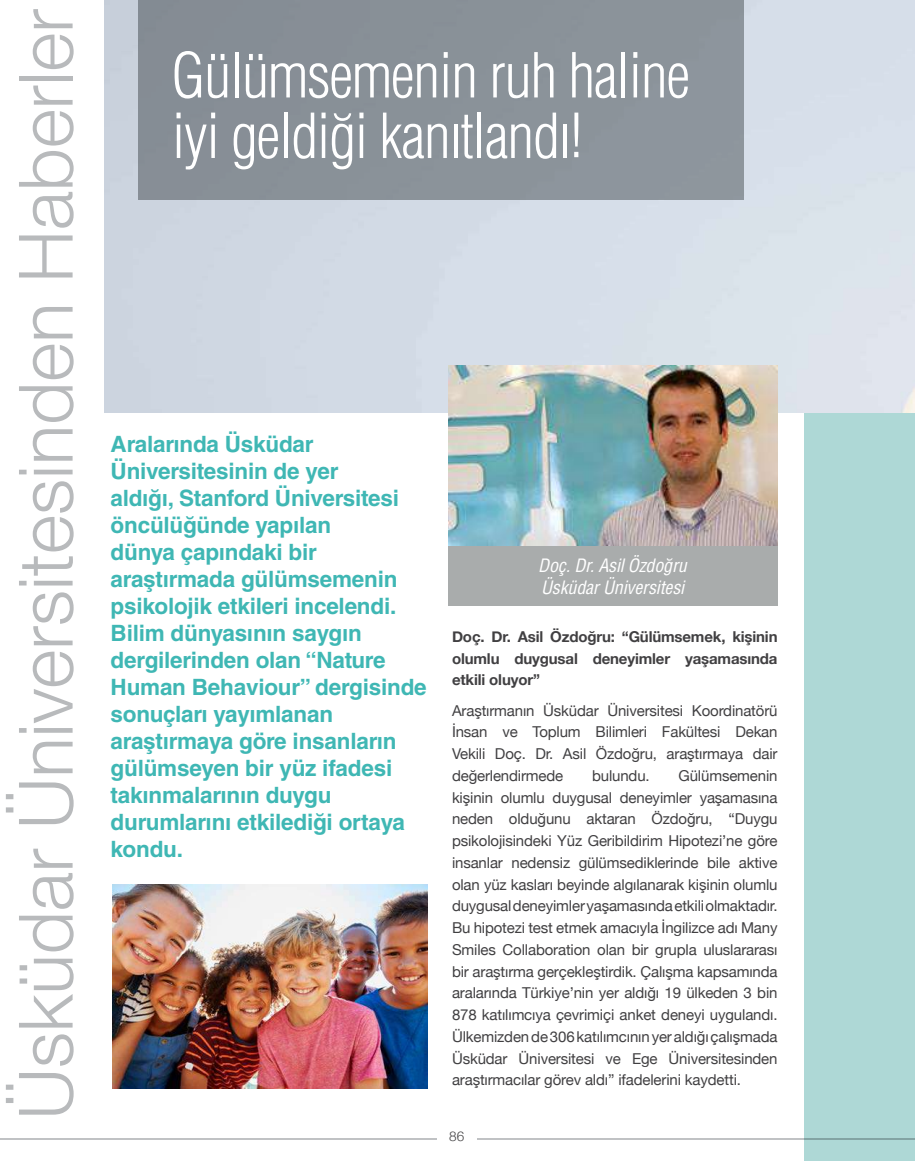
<style>
.page{position:relative;width:915px;height:1161px;background:#fff}
.page>*{position:absolute;margin:0;border:0;box-sizing:border-box;transform-origin:0 0}
.t1{font:300 75px "Helvetica Neue";color:#b8babc}
.t2{font:300 condensed 60.45px/60.4px "Helvetica LT Std";letter-spacing:-.02em;color:#fff}
.t3{font:700 22.5px/27px "Helvetica LT Std";letter-spacing:-.01em;color:#3fb7b4}
.t4{font:italic condensed 18px/21.8px "Helvetica LT Std";letter-spacing:-.01em;color:#fff}
.t5{font:15px/21.8px "Helvetica Neue";letter-spacing:-.01em;color:#414042;text-align:justify}
.t6{font:700 15px/21.8px "Helvetica Neue";letter-spacing:-.01em;color:#414042;text-align:justify}
.t7{font:300 13.5px "Helvetica Neue";color:#414042}
</style>
<div class="page">
<hr style="left:0;top:1138px;width:437px;height:1px;background:#c0c2c4">
<hr style="left:477px;top:1138px;width:437px;height:1px;background:#c0c2c4">
<div style="left:804px;top:0;width:110px;height:1161px;background:#aed8d6"></div>
<img style="left:104px;top:0;width:810px;height:412px">
<div style="left:138px;top:0;width:606px;height:200px;background:#899198"></div>
<img style="left:449px;top:366px;width:328px;height:180px">
<img style="left:113px;top:884px;width:314px;height:205px">
<div style="left:447px;top:546px;width:330px;height:60px;background:#a9acac"></div>
<h1 class="t1" style="left:-15px;top:1119px;width:1112px;rotate:-90deg">Üsküdar Üniversitesinden Haberler</h1>
<h2 class="t2" style="left:172px;top:45px;width:519px">Gülümsemenin ruh haline iyi geldiği kanıtlandı!</h2>
<p class="t3" style="left:111px;top:431px;width:317px">Aralarında Üsküdar<br>Üniversitesinin de yer<br>aldığı, Stanford Üniversitesi öncülüğünde yapılan<br>dünya çapındaki bir araştırmada gülümsemenin psikolojik etkileri incelendi.<br>Bilim dünyasının saygın dergilerinden olan “Nature<br>Human Behaviour” dergisinde sonuçları yayımlanan araştırmaya göre insanların gülümseyen bir yüz ifadesi takınmalarının duygu durumlarını etkilediği ortaya kondu.</p>
<p class="t4" style="left:538px;top:555px;width:150px">Doç. Dr. Asil Özdoğru<br>Üsküdar Üniversitesi</p>
<p class="t6" style="left:452px;top:626px;width:327px">Doç. Dr. Asil Özdoğru: “Gülümsemek, kişinin olumlu duygusal deneyimler yaşamasında etkili oluyor”</p>
<p class="t5" style="left:452px;top:700px;width:327px">Araştırmanın Üsküdar Üniversitesi Koordinatörü İnsan ve Toplum Bilimleri Fakültesi Dekan Vekili Doç. Dr. Asil Özdoğru, araştırmaya dair değerlendirmede</p>
<p class="t5" style="left:452px;top:765px;width:327px;text-indent:226px">Gülümsemenin kişinin olumlu duygusal deneyimler yaşamasına neden olduğunu aktaran Özdoğru, “Duygu psikolojisindeki Yüz Geribildirim Hipotezi’ne göre insanlar nedensiz gülümsediklerinde bile aktive olan yüz kasları beyinde algılanarak kişinin olumlu duygusal deneyimler yaşamasında etkili olmaktadır.<br>Bu hipotezi test etmek amacıyla İngilizce adı Many Smiles Collaboration olan bir grupla uluslararası bir araştırma gerçekleştirdik. Çalışma kapsamında aralarında Türkiye’nin yer aldığı 19 ülkeden 3 bin 878 katılımcıya çevrimiçi anket deneyi uygulandı.<br>Ülkemizden de 306 katılımcının yer aldığı çalışmada Üsküdar Üniversitesi ve Ege Üniversitesinden araştırmacılar görev aldı” ifadelerini kaydetti.</p>
<p class="t5" style="left:592px;top:765px;width:59px">bulundu.</p>
<p class="t7" style="left:449px;top:1125px;width:16px">86</p>
</div>
